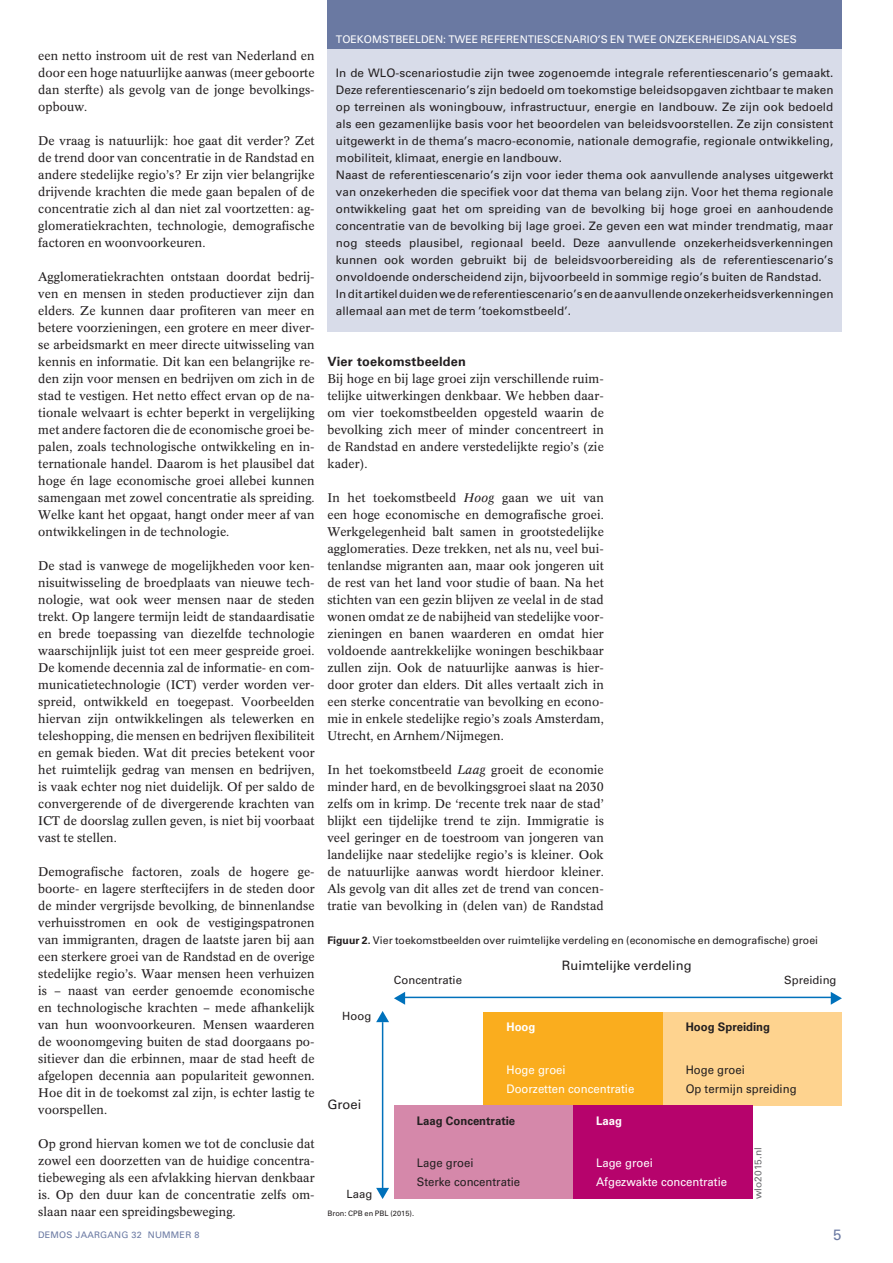
<style>
.page{position:relative;width:893px;height:1263px;background:#fff}
.page>*{position:absolute;margin:0;border:0;box-sizing:border-box;transform-origin:0 0}
.t1{font:15px "Univers";color:#6a79a2}
.t2{font:12.9px "Univers";color:#231f20}
.t3{font:700 12.75px "Univers";letter-spacing:.015em;color:#231f20}
.t4{font:12.3px/17px "Concorde BE";letter-spacing:.005em;color:#231f20;text-align:justify}
.t5{font:11.85px "Univers";color:#fff;scale:.96 1}
.t6{font:11.85px "Univers";color:#231f20;scale:.96 1}
.t7{font:700 11.85px "Univers";color:#231f20;scale:.96 1}
.t8{font:700 11.85px "Univers";color:#fff;scale:.96 1}
.t9{font:11.7px/17px "Univers";letter-spacing:.005em;color:#231f20}
.t10{font:11.4px "Univers";color:#231f20}
.t11{font:10.5px "Univers";color:#231f20}
.t12{font:10.5px "Univers";color:#fff}
.t13{font:9.75px "Univers";color:#6c6d70;scale:1.04 1}
.t14{font:9px "Univers";letter-spacing:.02em;color:#6a79a2}
.t15{font:7.5px "Univers";color:#231f20}
.s1{font-style:italic}
.s2{font-weight:700}
</style>
<div class="page">
<div style="left:327px;top:26px;width:515px;height:306px;background:#d8dce9"></div>
<div style="left:327px;top:0;width:515px;height:49px;background:#6a79a2"></div>
<hr style="left:403px;top:997px;width:430px;height:1px;background:#0071bb">
<svg style="left:394px;top:992px;width:11px;height:13px"></svg>
<svg style="left:831px;top:992px;width:11px;height:13px"></svg>
<hr style="left:382px;top:1022px;width:1px;height:168px;background:#0071bb">
<svg style="left:376px;top:1011px;width:13px;height:11px"></svg>
<svg style="left:376px;top:1188px;width:13px;height:11px"></svg>
<div style="left:663px;top:1012px;width:179px;height:93px;background:#fed38f"></div>
<div style="left:483px;top:1012px;width:180px;height:93px;background:#faad1e"></div>
<div style="left:394px;top:1105px;width:179px;height:94px;background:#d588aa"></div>
<div style="left:573px;top:1105px;width:179px;height:94px;background:#b6036c"></div>
<p class="t4" style="left:38px;top:47px;width:278px">een netto instroom uit de rest van Nederland en door een hoge natuurlijke aanwas (meer geboorte dan sterfte) als gevolg van de jonge bevolkings&shy;opbouw.</p>
<p class="t4" style="left:38px;top:132px;width:278px">De vraag is natuurlijk: hoe gaat dit verder? Zet de trend door van concentratie in de Randstad en andere stedelijke regio’s? Er zijn vier belangrijke drijvende krachten die mede gaan bepalen of de concentratie zich al dan niet zal voortzetten: ag&shy;glomeratiekrachten, technologie, demografische factoren en woonvoorkeuren.</p>
<p class="t4" style="left:38px;top:268px;width:278px">Agglomeratiekrachten ontstaan doordat bedrij&shy;ven en mensen in steden productiever zijn dan elders. Ze kunnen daar profiteren van meer en betere voorzieningen, een grotere en meer diver&shy;se arbeidsmarkt en meer directe uitwisseling van kennis en informatie. Dit kan een belangrijke re&shy;den zijn voor mensen en bedrijven om zich in de stad te vestigen. Het netto effect ervan op de na&shy;tionale welvaart is echter beperkt in vergelijking met andere factoren die de economische groei be&shy;palen, zoals technologische ontwikkeling en in&shy;ternationale handel. Daarom is het plausibel dat hoge én lage economische groei allebei kunnen samengaan met zowel concentratie als spreiding.<br>Welke kant het opgaat, hangt onder meer af van ontwikkelingen in de technologie.</p>
<p class="t4" style="left:38px;top:557px;width:278px">De stad is vanwege de mogelijkheden voor ken&shy;nisuitwisseling de broedplaats van nieuwe tech&shy;nologie, wat ook weer mensen naar de steden trekt. Op langere termijn leidt de standaardisatie en brede toepassing van diezelfde technologie waarschijnlijk juist tot een meer gespreide groei.<br>De komende decennia zal de informatie- en com&shy;municatietechnologie (ICT) verder worden ver&shy;spreid, ontwikkeld en toegepast. Voorbeelden hiervan zijn ontwikkelingen als telewerken en teleshopping, die mensen en bedrijven flexibiliteit en gemak bieden. Wat dit precies betekent voor het ruimtelijk gedrag van mensen en bedrijven, is vaak echter nog niet duidelijk. Of per saldo de convergerende of de divergerende krachten van ICT de doorslag zullen geven, is niet bij voorbaat vast te stellen.</p>
<p class="t4" style="left:38px;top:863px;width:278px">Demografische factoren, zoals de hogere ge&shy;boorte- en lagere sterftecijfers in de steden door de minder vergrijsde bevolking, de binnenlandse verhuisstromen en ook de vestigingspatronen van immigranten, dragen de laatste jaren bij aan een sterkere groei van de Randstad en de overige stedelijke regio’s. Waar mensen heen verhuizen is – naast van eerder genoemde economische en technologische krachten – mede afhankelijk van hun woonvoorkeuren. Mensen waarderen de woonomgeving buiten de stad doorgaans po&shy;sitiever dan die erbinnen, maar de stad heeft de afgelopen decennia aan populariteit gewonnen.<br>Hoe dit in de toekomst zal zijn, is echter lastig te voorspellen.</p>
<p class="t4" style="left:38px;top:1135px;width:278px">Op grond hiervan komen we tot de conclusie dat zowel een doorzetten van de huidige concentra&shy;tiebeweging als een afvlakking hiervan denkbaar is. Op den duur kan de concentratie zelfs om&shy;slaan naar een spreidingsbeweging.</p>
<p class="t12" style="left:336px;top:33px;width:15px">Toekomstbeelden</p>
<p class="t12" style="left:443px;top:33px;width:14px">: twee</p>
<p class="t12" style="left:481px;top:33px;width:8px">referenties</p>
<p class="t12" style="left:551px;top:33px;width:15px">cenario</p>
<p class="t12" style="left:598px;top:33px;width:38px">’sen twee</p>
<p class="t12" style="left:659px;top:33px;width:8px">onzeker</p>
<p class="t12" style="left:709px;top:33px;width:16px">heidsanal</p>
<p class="t12" style="left:769px;top:33px;width:15px">yses</p>
<p class="t9" style="left:336px;top:64px;width:499px">In de WLO-scenariostudie zijn twee zogenoemde integrale referentiescenario’s gemaakt.<br>Deze referentiescenario’s zijn bedoeld om toekomstige beleidsopgaven zichtbaar te maken op terreinen als woningbouw, infrastructuur, energie en landbouw. Ze zijn ook bedoeld als een gezamenlijke basis voor het beoordelen van beleidsvoorstellen. Ze zijn consistent uitgewerkt in de thema’s macro-economie, nationale demografie, regionale ontwikkeling, mobiliteit, klimaat, energie en landbouw.<br>Naast de referentiescenario’s zijn voor ieder thema ook aanvullende analyses uitgewerkt van onzekerheden die specifiek voor dat thema van belang zijn. Voor het thema regionale ontwikkeling gaat het om spreiding van de bevolking bij hoge groei en aanhoudende concentratie van de bevolking bij lage groei. Ze geven een wat minder trendmatig, maar nog steeds plausibel, regionaal beeld. Deze aanvullende onzekerheidsverkenningen kunnen ook worden gebruikt bij de beleidsvoorbereiding als de referentiescenario’s onvoldoende onderscheidend zijn, bijvoorbeeld in sommige regio’s buiten de Randstad.<br>In dit artikel duiden we de referentiescenario’s en de aanvullende onzekerheidsverkenningen allemaal aan met de term ’toekomstbeeld’.</p>
<p class="t3" style="left:327px;top:354px;width:140px">Vier toekomstbeelden</p>
<p class="t4" style="left:327px;top:370px;width:278px">Bij hoge en bij lage groei zijn verschillende ruim&shy;telijke uitwerkingen denkbaar. We hebben daar&shy;om vier toekomstbeelden opgesteld waarin de bevolking zich meer of minder concentreert in de Randstad en andere verstedelijkte regio’s (zie kader).</p>
<p class="t4" style="left:327px;top:489px;width:278px">In het toekomstbeeld <span class="s1">Hoog</span> gaan we uit van een hoge economische en demografische groei.<br>Werkgelegenheid balt samen in grootstedelijke agglomeraties. Deze trekken, net als nu, veel bui&shy;tenlandse migranten aan, maar ook jongeren uit de rest van het land voor studie of baan. Na het stichten van een gezin blijven ze veelal in de stad wonen omdat ze de nabijheid van stedelijke voor&shy;zieningen en banen waarderen en omdat hier voldoende aantrekkelijke woningen beschikbaar zullen zijn. Ook de natuurlijke aanwas is hier&shy;door groter dan elders. Dit alles vertaalt zich in een sterke concentratie van bevolking en econo&shy;mie in enkele stedelijke regio’s zoals Amsterdam, Utrecht, en Arnhem/Nijmegen.</p>
<p class="t4" style="left:327px;top:761px;width:278px">In het toekomstbeeld <span class="s1">Laag</span> groeit de economie minder hard, en de bevolkingsgroei slaat na 2030 zelfs om in krimp. De ‘recente trek naar de stad’ blijkt een tijdelijke trend te zijn. Immigratie is veel geringer en de toestroom van jongeren van landelijke naar stedelijke regio’s is kleiner. Ook de natuurlijke aanwas wordt hierdoor kleiner.<br>Als gevolg van dit alles zet de trend van concen&shy;tratie van bevolking in (delen van) de Randstad</p>
<p class="t11" style="left:327px;top:934px;width:492px"><span class="s2">Figuur 2.</span> Vier toekomstbeelden over ruimtelijke verdeling en (economische en demografische) groei</p>
<p class="t2" style="left:562px;top:958px;width:131px">Ruimtelijke verdeling</p>
<p class="t10" style="left:342px;top:1009px;width:30px">Hoog</p>
<p class="t2" style="left:327px;top:1097px;width:35px">Groei</p>
<p class="t10" style="left:347px;top:1187px;width:27px">Laag</p>
<p class="t10" style="left:394px;top:973px;width:70px">Concentratie</p>
<p class="t10" style="left:784px;top:973px;width:54px">Spreiding</p>
<p class="t8" style="left:506px;top:1020px;width:32px">Hoog</p>
<p class="t5" style="left:506px;top:1062px;width:63px">Hoge groei</p>
<p class="t7" style="left:686px;top:1020px;width:89px">Hoog Spreiding</p>
<p class="t6" style="left:686px;top:1062px;width:63px">Hoge groei</p>
<p class="t5" style="left:506px;top:1081px;width:135px">Doorzetten concentratie</p>
<p class="t6" style="left:686px;top:1081px;width:117px">Op termijn spreiding</p>
<p class="t7" style="left:417px;top:1114px;width:104px">Laag Concentratie</p>
<p class="t8" style="left:596px;top:1114px;width:28px">Laag</p>
<p class="t6" style="left:417px;top:1156px;width:61px">Lage groei</p>
<p class="t6" style="left:417px;top:1175px;width:109px">Sterke concentratie</p>
<p class="t5" style="left:596px;top:1156px;width:61px">Lage groei</p>
<p class="t5" style="left:596px;top:1175px;width:138px">Afgezwakte concentratie</p>
<p class="t13" style="left:752px;top:1199px;width:51px;rotate:-90deg">wlo2015.nl</p>
<p class="t15" style="left:327px;top:1209px;width:88px">Bron: CPB en PBL (2015).</p>
<p class="t14" style="left:38px;top:1229px;width:163px">DEMOS JAARGANG 32 NUMMER 8</p>
<p class="t1" style="left:833px;top:1225px;width:10px">5</p>
</div>
